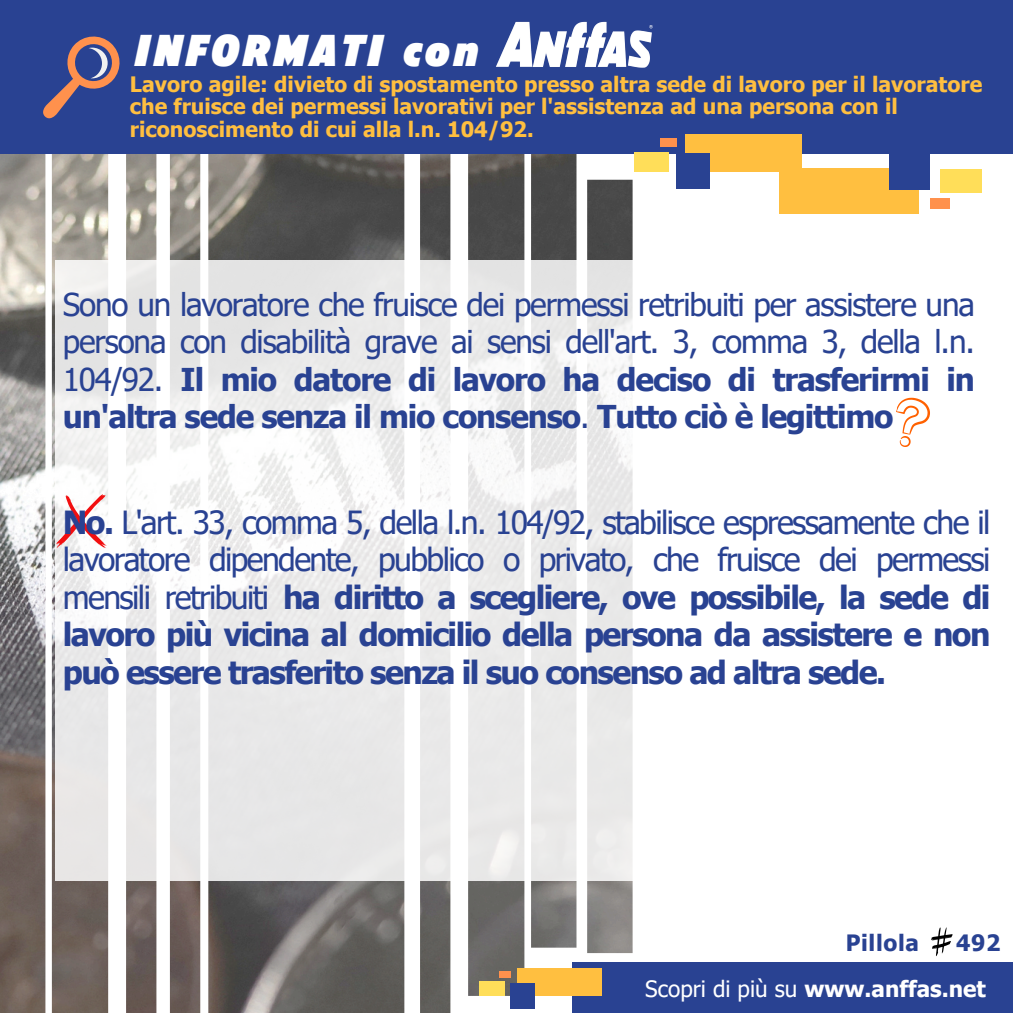
<style>
.page{position:relative;width:1013px;height:1013px;background:#fff}
.page>*{position:absolute;margin:0;border:0;box-sizing:border-box;transform-origin:0 0}
.t1{font:italic 900 44.5px "American Auto";letter-spacing:.07em;color:#fff}
.t2{font:700 31.88px/37.5px "Tahoma";letter-spacing:-.05em;color:#294292;text-align:justify}
.t3{font:31.38px/37.5px "Tahoma";letter-spacing:-.035em;color:#294292;text-align:justify}
.t4{font:700 22.5px "Tahoma";color:#fff}
.t5{font:700 22.5px "Tahoma";letter-spacing:.03em;color:#294292}
.t6{font:700 21.25px/22.5px "Tahoma";color:#ffbf40}
.s1{font-weight:700}
.s2{font-weight:400}
</style>
<div class="page">
<img style="left:0;top:153px;width:632px;height:859px">
<div style="left:0;top:0;width:1012px;height:153px;background:#294292"></div>
<div style="left:572px;top:962px;width:440px;height:50px;background:#294292"></div>
<div style="left:517px;top:968px;width:85px;height:27px;background:#ffbf40"></div>
<div style="left:510px;top:982px;width:25px;height:26px;background:#294292"></div>
<div style="left:498px;top:971px;width:12px;height:6px;background:#ff914d"></div>
<div style="left:479px;top:981px;width:25px;height:14px;background:#ffde59"></div>
<svg style="left:931px;top:927px;width:21px;height:29px"></svg>
<svg style="left:43px;top:36px;width:77px;height:83px"></svg>
<img style="left:496px;top:21px;width:157px;height:47px">
<div style="left:779px;top:168px;width:140px;height:46px;background:#ffbf40"></div>
<div style="left:889px;top:147px;width:41px;height:43px;background:#294292"></div>
<div style="left:930px;top:198px;width:19px;height:10px;background:#ff914d"></div>
<div style="left:940px;top:168px;width:41px;height:24px;background:#ffde59"></div>
<div style="left:685px;top:134px;width:116px;height:37px;background:#ffbf40"></div>
<div style="left:676px;top:154px;width:34px;height:35px;background:#294292"></div>
<div style="left:660px;top:138px;width:16px;height:9px;background:#ff914d"></div>
<div style="left:634px;top:152px;width:34px;height:19px;background:#ffde59"></div>
<svg style="left:55px;top:260px;width:578px;height:620px;fill:#eaeaea"></svg>
<svg style="left:896px;top:397px;width:34px;height:50px"></svg>
<svg style="left:55px;top:486px;width:57px;height:66px"></svg>
<p class="t1" style="left:134px;top:31px;width:346px">INFORMATI con</p>
<p class="t6" style="left:130px;top:72px;width:853px">Lavoro agile: divieto di spostamento presso altra sede di lavoro per il lavoratore che fruisce dei permessi lavorativi per l'assistenza ad una persona con il riconoscimento di cui alla l.n. 104/92.</p>
<h3 class="t3" style="left:63px;top:284px;width:913px">Sono un lavoratore che fruisce dei permessi retribuiti per assistere una persona con disabilità grave ai sensi dell'art. 3, comma 3, della l.n.<br>104/92. <span class="s1">Il mio datore di lavoro ha deciso di trasferirmi in un'altra sede senza il mio consenso</span>. <span class="s1">Tutto ciò è legittimo</span></h3>
<p class="t2" style="left:63px;top:502px;width:929px">No. <span class="s2">L'art. 33, comma 5, della l.n. 104/92, stabilisce espressamente che il lavoratore dipendente, pubblico o privato, che fruisce dei permessi mensili retribuiti</span> ha diritto a scegliere, ove possibile, la sede di lavoro più vicina al domicilio della persona da assistere e non può essere trasferito senza il suo consenso ad altra sede.</p>
<p class="t5" style="left:845px;top:928px;width:75px">Pillola</p>
<p class="t5" style="left:956px;top:928px;width:46px">492</p>
<p class="t4" style="left:645px;top:974px;width:342px"><span class="s2">Scopri di più su</span> www.anffas.net</p>
</div>
